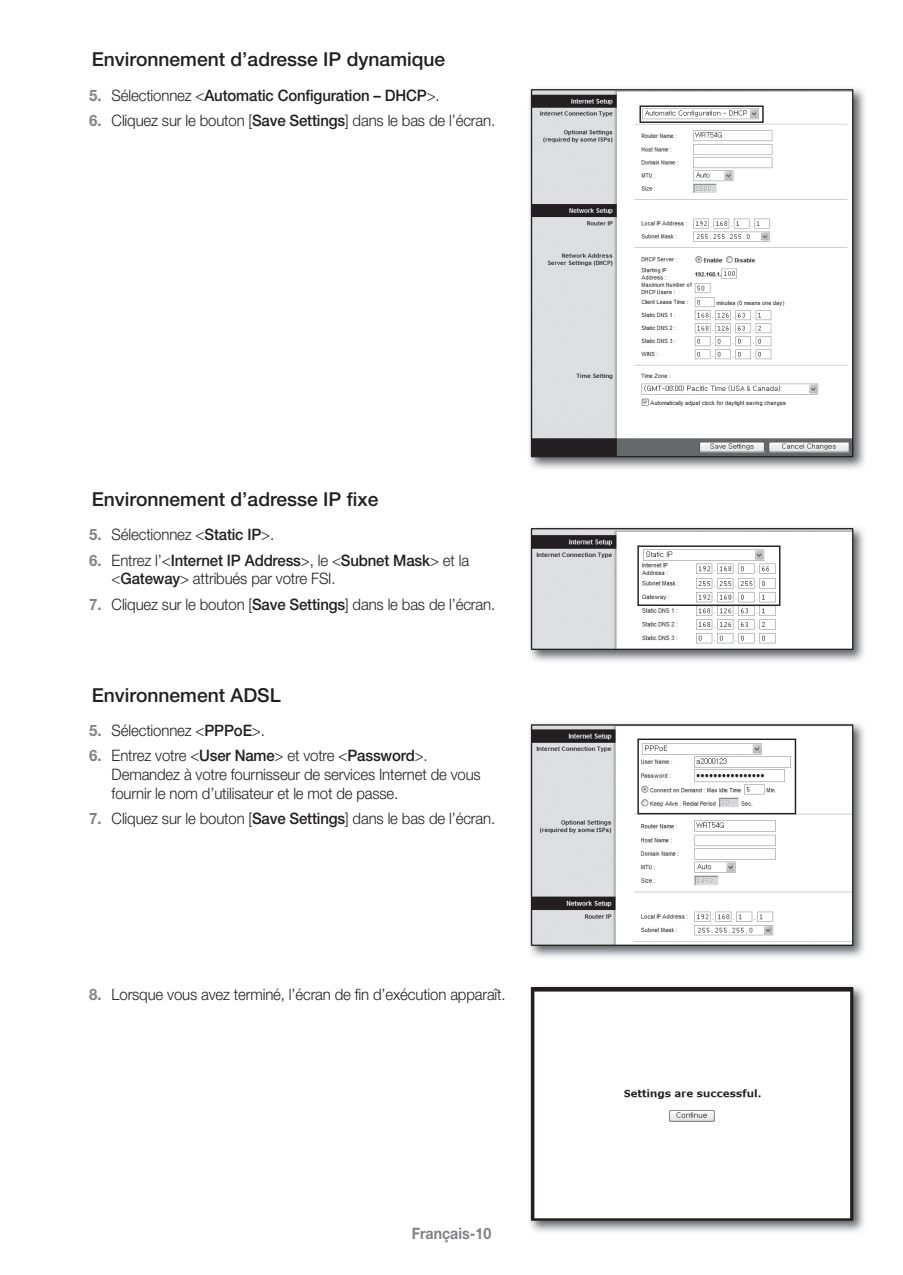
<style>
.page{position:relative;width:903px;height:1275px;background:#fff}
.page>*{position:absolute;margin:0;border:0;box-sizing:border-box;transform-origin:0 0}
.t1{font:500 19.25px "Helvetica Neue cp";color:#231f20}
.t2{font:300 15.75px/18.9px "Helvetica Neue cp";letter-spacing:-.01em;color:#231f20;scale:.95 1}
.t3{font:500 15.75px "Helvetica Neue cp";letter-spacing:-.01em;color:#231f20;scale:.95 1}
.t4{font:700 15.75px "Helvetica Neue cp";color:#808285;scale:.9 1}
.s1{font-weight:700;color:#808285}
.s2{font-weight:300}
.s3{font-weight:500}
</style>
<div class="page">
<img style="left:529px;top:88px;width:336px;height:381px">
<img style="left:533px;top:91px;width:318px;height:364px">
<div style="left:531px;top:89px;width:322px;height:368px;border:1px solid #231f20"></div>
<div style="left:639px;top:105px;width:125px;height:18px;border:1px solid #231f20"></div>
<img style="left:530px;top:986px;width:334px;height:246px">
<img style="left:533px;top:989px;width:318px;height:230px">
<div style="left:531px;top:987px;width:322px;height:234px;border:1px solid #231f20"></div>
<img style="left:530px;top:527px;width:334px;height:134px">
<img style="left:533px;top:530px;width:318px;height:118px">
<div style="left:531px;top:528px;width:322px;height:122px;border:1px solid #231f20"></div>
<div style="left:637px;top:545px;width:143px;height:61px;border:1px solid #231f20"></div>
<img style="left:530px;top:723px;width:334px;height:234px">
<img style="left:533px;top:726px;width:318px;height:218px">
<div style="left:531px;top:724px;width:322px;height:222px;border:1px solid #231f20"></div>
<div style="left:637px;top:739px;width:159px;height:75px;border:1px solid #231f20"></div>
<p class="t1" style="left:92px;top:48px;width:355px">environnement d’adresse IP dynamique</p>
<p class="t3" style="left:89px;top:86px;width:370px"><span class="s1">5.</span> <span class="s2">Sélectionnez &lt;</span>Automatic Configuration – dHCP<span class="s2">&gt;.</span></p>
<p class="t2" style="left:89px;top:111px;width:429px"><span class="s1">6.</span> Cliquez sur le bouton [<span class="s3">save settings</span>] dans le bas de l’écran.</p>
<p class="t1" style="left:92px;top:488px;width:288px">environnement d’adresse IP fixe</p>
<p class="t2" style="left:89px;top:525px;width:196px"><span class="s1">5.</span> Sélectionnez &lt;<span class="s3">static IP</span>&gt;.</p>
<p class="t2" style="left:112px;top:551px;width:378px;text-indent:-22px"><span class="s1">6.</span> Entrez l’&lt;<span class="s3">Internet IP Address</span>&gt;, le &lt;<span class="s3">subnet Mask</span>&gt; et la &lt;<span class="s3">Gateway</span>&gt; attribués par votre FSI.</p>
<p class="t2" style="left:89px;top:595px;width:429px"><span class="s1">7.</span> Cliquez sur le bouton [<span class="s3">save settings</span>] dans le bas de l’écran.</p>
<p class="t1" style="left:92px;top:684px;width:190px">environnement AdsL</p>
<p class="t2" style="left:89px;top:721px;width:186px"><span class="s1">5.</span> Sélectionnez &lt;<span class="s3">PPPoe</span>&gt;.</p>
<p class="t2" style="left:112px;top:746px;width:390px;text-indent:-22px"><span class="s1">6.</span> Entrez votre &lt;<span class="s3">User Name</span>&gt; et votre &lt;<span class="s3">Password</span>&gt;.<br>Demandez à votre fournisseur de services Internet de vous fournir le nom d’utilisateur et le mot de passe.</p>
<p class="t2" style="left:89px;top:809px;width:429px"><span class="s1">7.</span> Cliquez sur le bouton [<span class="s3">save settings</span>] dans le bas de l’écran.</p>
<p class="t2" style="left:89px;top:985px;width:440px"><span class="s1">8.</span> Lorsque vous avez terminé, l’écran de fin d’exécution apparaît.</p>
<p class="t4" style="left:412px;top:1225px;width:90px">Français-10</p>
</div>
